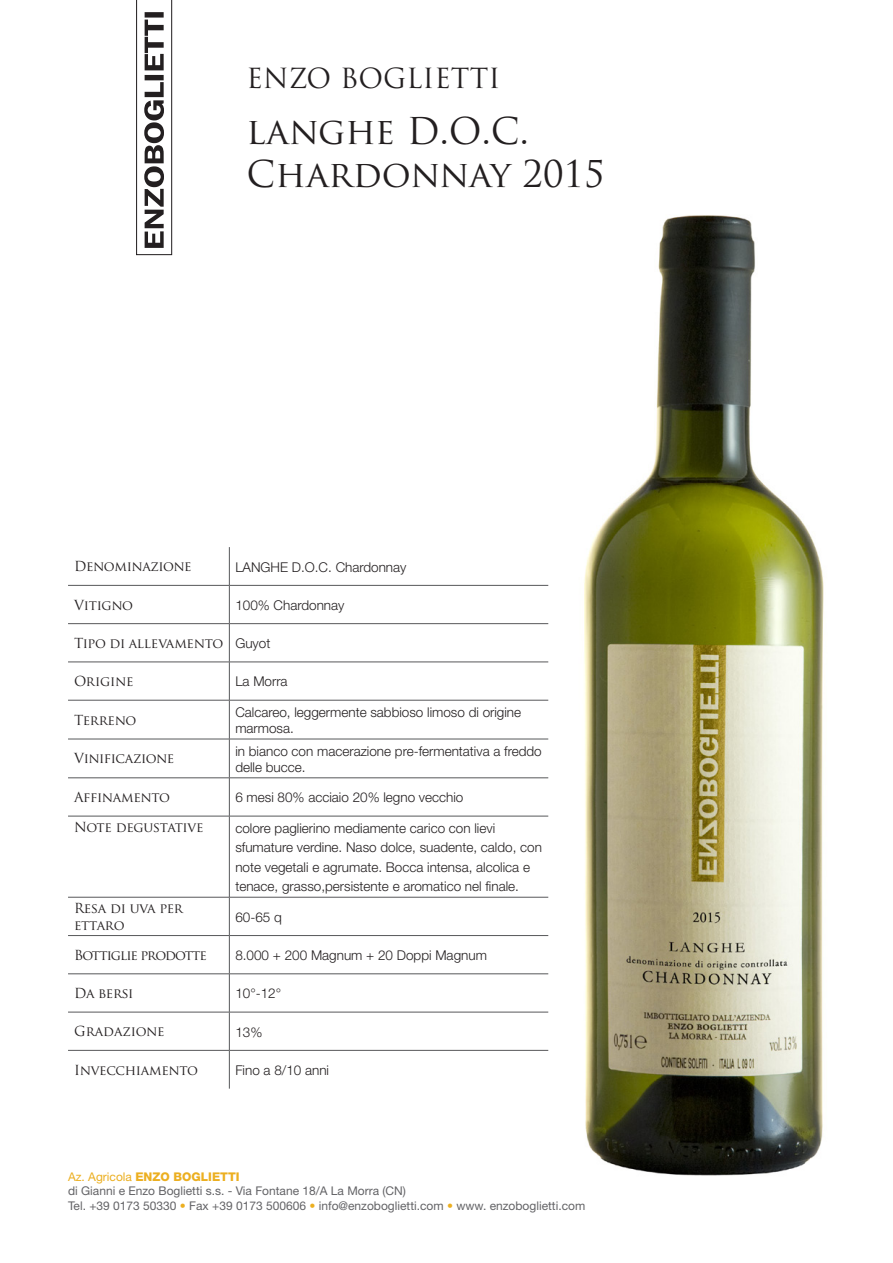
<style>
.page{position:relative;width:893px;height:1263px;background:#fff}
.page>*{position:absolute;margin:0;border:0;box-sizing:border-box;transform-origin:0 0}
.t1{font:36px "Trajan Pro";color:#231f20}
.t2{font:27px "Trajan Pro";color:#231f20}
.t3{font:300 13.5px/19.5px "Helvetica Neue";color:#231f20}
.t4{font:13.5px/16.2px "Trajan Pro";letter-spacing:-.02em;color:#231f20}
.t5{font:13.5px "Trajan Pro";letter-spacing:-.07em;color:#231f20}
.t6{font:13.5px "Trajan Pro";color:#231f20}
.t7{font:12px "Helvetica Neue";color:#636366}
.t8{font:800 12px "Helvetica Neue";color:#ecaf20}
.s1{font-weight:400}
.s2{color:#ecaf20}
</style>
<div class="page">
<img style="left:529px;top:215px;width:295px;height:961px">
<hr style="left:229px;top:547px;width:1px;height:38px;background:#57585a">
<hr style="left:68px;top:585px;width:161px;height:1px;background:#57585a">
<hr style="left:229px;top:585px;width:319px;height:1px;background:#57585a">
<hr style="left:229px;top:586px;width:1px;height:37px;background:#57585a">
<hr style="left:68px;top:623px;width:161px;height:1px;background:#57585a">
<hr style="left:229px;top:623px;width:319px;height:1px;background:#57585a">
<hr style="left:229px;top:624px;width:1px;height:38px;background:#57585a">
<hr style="left:68px;top:662px;width:161px;height:1px;background:#57585a">
<hr style="left:229px;top:662px;width:319px;height:1px;background:#57585a">
<hr style="left:229px;top:662px;width:1px;height:38px;background:#57585a">
<hr style="left:68px;top:700px;width:161px;height:1px;background:#57585a">
<hr style="left:229px;top:700px;width:319px;height:1px;background:#57585a">
<hr style="left:229px;top:700px;width:1px;height:39px;background:#57585a">
<hr style="left:68px;top:739px;width:161px;height:1px;background:#57585a">
<hr style="left:229px;top:739px;width:319px;height:1px;background:#57585a">
<hr style="left:229px;top:739px;width:1px;height:38px;background:#57585a">
<hr style="left:68px;top:777px;width:161px;height:1px;background:#57585a">
<hr style="left:229px;top:777px;width:319px;height:1px;background:#57585a">
<hr style="left:229px;top:778px;width:1px;height:38px;background:#57585a">
<hr style="left:68px;top:816px;width:161px;height:1px;background:#57585a">
<hr style="left:229px;top:816px;width:319px;height:1px;background:#57585a">
<hr style="left:229px;top:816px;width:1px;height:81px;background:#57585a">
<hr style="left:68px;top:897px;width:161px;height:1px;background:#57585a">
<hr style="left:229px;top:897px;width:319px;height:1px;background:#57585a">
<hr style="left:229px;top:897px;width:1px;height:38px;background:#57585a">
<hr style="left:68px;top:935px;width:161px;height:1px;background:#57585a">
<hr style="left:229px;top:935px;width:319px;height:1px;background:#57585a">
<hr style="left:229px;top:936px;width:1px;height:37px;background:#57585a">
<hr style="left:68px;top:973px;width:161px;height:1px;background:#57585a">
<hr style="left:229px;top:973px;width:319px;height:1px;background:#57585a">
<hr style="left:229px;top:974px;width:1px;height:38px;background:#57585a">
<hr style="left:68px;top:1012px;width:161px;height:1px;background:#57585a">
<hr style="left:229px;top:1012px;width:319px;height:1px;background:#57585a">
<hr style="left:229px;top:1012px;width:1px;height:38px;background:#57585a">
<hr style="left:68px;top:1050px;width:161px;height:1px;background:#57585a">
<hr style="left:229px;top:1050px;width:319px;height:1px;background:#57585a">
<hr style="left:229px;top:1050px;width:1px;height:39px;background:#57585a">
<svg style="left:136px;top:0;width:36px;height:255px"></svg>
<p class="t2" style="left:247px;top:61px;width:255px">ENZO BOGLIETTI</p>
<p class="t1" style="left:247px;top:108px;width:284px">langhe D.O.C.</p>
<p class="t1" style="left:247px;top:152px;width:360px">Chardonnay 2015</p>
<p class="t4" style="left:74px;top:558px;width:119px">Denominazione</p>
<p class="t3" style="left:235px;top:557px;width:173px">LANGHE D.O.C. Chardonnay</p>
<p class="t4" style="left:74px;top:596px;width:61px">Vitigno</p>
<p class="t3" style="left:235px;top:595px;width:111px">100% Chardonnay</p>
<p class="t4" style="left:74px;top:635px;width:151px">Tipo di allevamento</p>
<p class="t3" style="left:235px;top:633px;width:37px">Guyot</p>
<p class="t4" style="left:74px;top:673px;width:61px">Origine</p>
<p class="t3" style="left:235px;top:671px;width:54px">La Morra</p>
<p class="t4" style="left:74px;top:711px;width:64px">Terreno</p>
<p class="t3" style="left:235px;top:704px;width:287px;line-height:16.2px">Calcareo, leggermente sabbioso limoso di origine marmosa.</p>
<p class="t4" style="left:74px;top:750px;width:102px">Vinificazione</p>
<p class="t3" style="left:235px;top:742px;width:308px;line-height:16.2px">in bianco con macerazione pre-fermentativa a freddo delle bucce.</p>
<p class="t4" style="left:74px;top:789px;width:98px">Affinamento</p>
<p class="t3" style="left:235px;top:787px;width:230px">6 mesi 80% acciaio 20% legno vecchio</p>
<p class="t4" style="left:74px;top:819px;width:131px">Note degustative</p>
<p class="t3" style="left:235px;top:818px;width:308px">colore paglierino mediamente carico con lievi sfumature verdine. Naso dolce, suadente, caldo, con note vegetali e agrumate. Bocca intensa, alcolica e tenace, grasso,persistente e aromatico nel finale.</p>
<p class="t4" style="left:74px;top:900px;width:110px">Resa di uva per ettaro</p>
<p class="t3" style="left:235px;top:907px;width:48px">60-65 q</p>
<p class="t5" style="left:74px;top:946px;width:134px">Bottiglie prodotte</p>
<p class="t3" style="left:235px;top:945px;width:253px">8.000 + 200 Magnum + 20 Doppi Magnum</p>
<p class="t4" style="left:74px;top:985px;width:61px">Da bersi</p>
<p class="t3" style="left:235px;top:983px;width:47px">10°-12°</p>
<p class="t6" style="left:74px;top:1023px;width:92px">Gradazione</p>
<p class="t3" style="left:235px;top:1022px;width:29px">13%</p>
<p class="t4" style="left:74px;top:1061px;width:126px">Invecchiamento</p>
<p class="t3" style="left:235px;top:1060px;width:95px">Fino a 8/10 anni</p>
<p class="t8" style="left:68px;top:1169px;width:173px"><span class="s1">Az. Agricola</span> ENZO BOGLIETTI</p>
<p class="t7" style="left:68px;top:1184px;width:340px">di Gianni e Enzo Boglietti s.s. - Via Fontane 18/A La Morra (CN)</p>
<p class="t7" style="left:68px;top:1198px;width:519px">Tel. +39 0173 50330 <span class="s2">•</span> Fax +39 0173 500606 <span class="s2">•</span> info@enzoboglietti.com <span class="s2">•</span> www. enzoboglietti.com</p>
</div>
